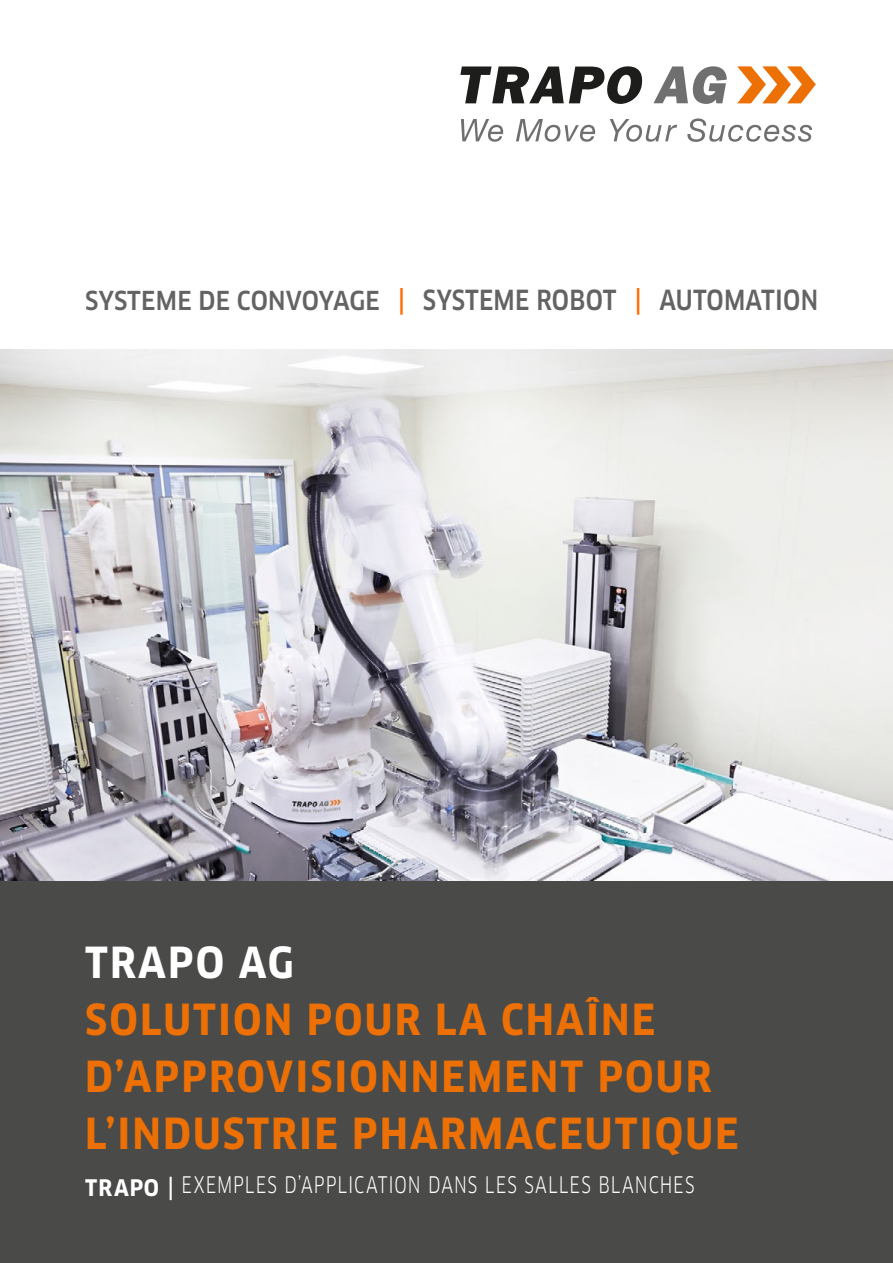
<style>
.page{position:relative;width:893px;height:1263px;background:#fff}
.page>*{position:absolute;margin:0;border:0;box-sizing:border-box;transform-origin:0 0}
.t1{font:700 41.85px/57px "Clan Narrow";letter-spacing:.05em;color:#ed7004}
.t2{font:700 41.85px "Clan Narrow";letter-spacing:.05em;color:#fff}
.t3{font:500 27.15px "Clan OT Narr";letter-spacing:.01em;color:#646363;scale:.94 1}
.t4{font:22.35px "Clan OT Narr";letter-spacing:.05em;color:#fff;scale:.84 1}
.s1{font-size:25.5px}
.s2{color:#ff6b00}
.s3{font-family:"Clan Narrow";font-weight:700}
.s4{font-weight:500;font-size:23.7px}
</style>
<div class="page">
<img style="left:0;top:350px;width:893px;height:531px">
<div style="left:0;top:881px;width:893px;height:382px;background:#4a4a49"></div>
<svg style="left:461px;top:119px;width:42px;height:23px"></svg>
<svg style="left:516px;top:119px;width:79px;height:23px"></svg>
<svg style="left:610px;top:119px;width:67px;height:23px"></svg>
<svg style="left:687px;top:118px;width:125px;height:24px"></svg>
<svg style="left:653px;top:66px;width:74px;height:38px"></svg>
<svg style="left:460px;top:66px;width:183px;height:38px"></svg>
<svg style="left:737px;top:66px;width:79px;height:37px"></svg>
<p class="t3" style="left:85px;top:284px;width:781px"><span class="s1">SYSTEME DE CONVOYAGE</span> <span class="s2">|</span> SYSTEME ROBOT <span class="s2">|</span> AUTOMATION</p>
<p class="t2" style="left:85px;top:936px;width:210px">TRAPO AG</p>
<p class="t1" style="left:85px;top:991px;width:572px">SOLUTION POUR LA CHAÎNE<br>D’APPRO</p>
<p class="t1" style="left:85px;top:1048px;width:655px;text-indent:181px">VISIONNEMENT POUR<br>L’INDUSTRIE PHARMACEUTIQUE</p>
<p class="t4" style="left:85px;top:1171px;width:727px"><span class="s3">TRAPO</span> <span class="s4">|</span> EXEMPLES D’APPLICATION DANS LES SALLES BLANCHES</p>
</div>
